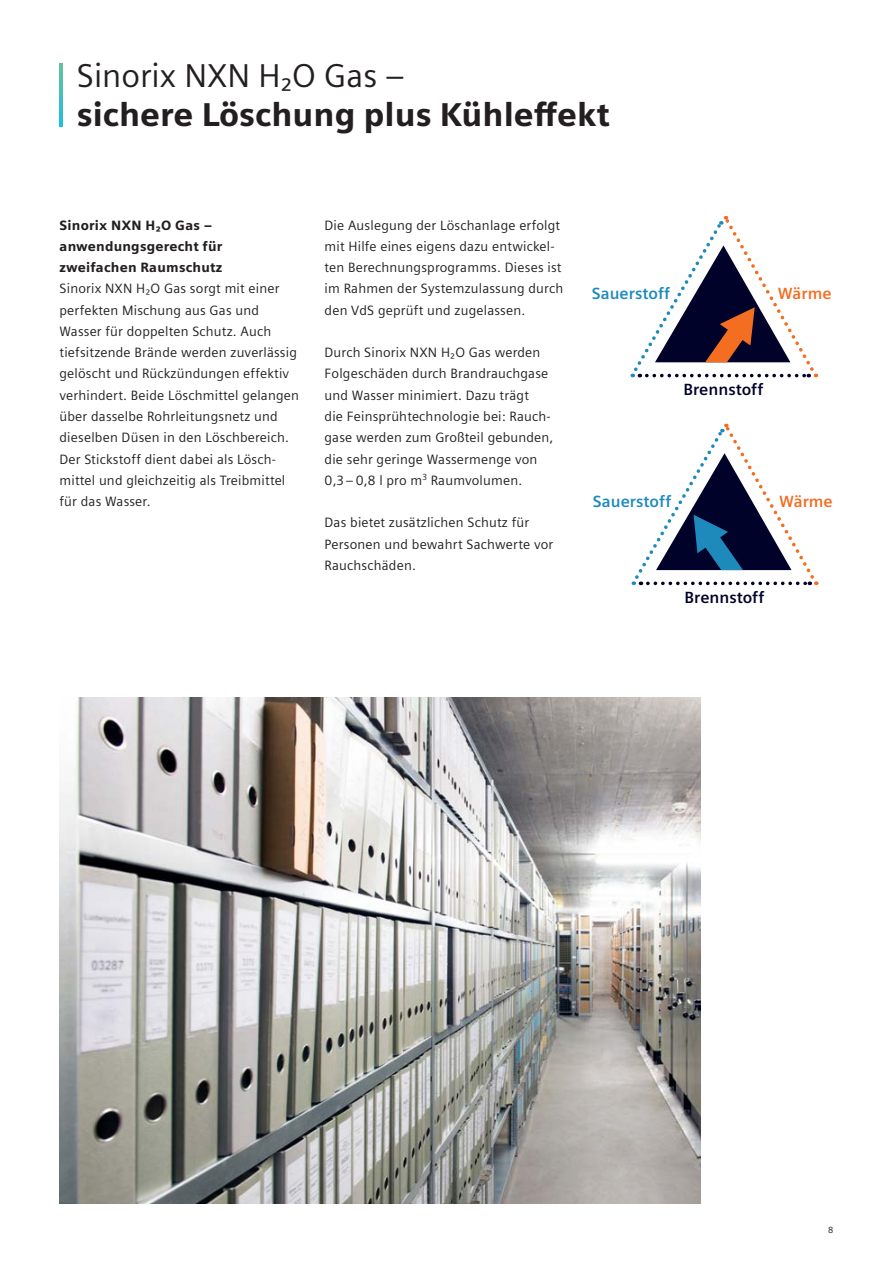
<style>
.page{position:relative;width:893px;height:1263px;background:#fff}
.page>*{position:absolute;margin:0;border:0;box-sizing:border-box;transform-origin:0 0}
.t1{font:900 33px "Siemens Sans";color:#231f20}
.t2{font:33px "Siemens Sans";color:#231f20}
.t3{font:700 16.2px "Siemens Sans";color:#1e8abc}
.t4{font:700 16.2px "Siemens Sans";color:#00022a}
.t5{font:700 16.2px "Siemens Sans";color:#f36e21}
.t6{font:13.5px/21.3px "Siemens Sans";letter-spacing:.015em;color:#231f20}
.t7{font:900 13.5px/21.3px "Siemens Sans";letter-spacing:.015em;color:#231f20}
.t8{font:9px "Siemens Sans Global";color:#231f20}
</style>
<div class="page">
<img style="left:60px;top:697px;width:641px;height:506px">
<svg style="left:60px;top:64px;width:3px;height:62px"></svg>
<svg style="left:632px;top:424px;width:185px;height:161px"></svg>
<svg style="left:631px;top:216px;width:186px;height:161px"></svg>
<h1 class="t2" style="left:77px;top:50px;width:329px">Sinorix NXN H₂O Gas –</h1>
<h1 class="t1" style="left:77px;top:88px;width:534px">sichere Löschung plus Kühleffekt</h1>
<p class="t7" style="left:60px;top:213px;width:164px">Sinorix NXN H₂O Gas – anwendungsgerecht für zweifachen Raumschutz</p>
<p class="t6" style="left:60px;top:277px;width:241px">Sinorix NXN H₂O Gas sorgt mit einer perfekten Mischung aus Gas und Wasser für doppelten Schutz. Auch tiefsitzende Brände werden zuverlässig gelöscht und Rückzündungen effektiv verhindert. Beide Löschmittel gelangen über dasselbe Rohrleitungsnetz und dieselben Düsen in den Löschbereich.<br>Der Stickstoff dient dabei als Lösch&shy;mittel und gleichzeitig als Treibmittel für das Wasser.</p>
<p class="t6" style="left:325px;top:213px;width:240px">Die Auslegung der Löschanlage erfolgt mit Hilfe eines eigens dazu entwickel&shy;ten Berechnungsprogramms. Dieses ist im Rahmen der Systemzulassung durch den VdS geprüft und zugelassen.</p>
<p class="t6" style="left:325px;top:341px;width:230px">Durch Sinorix NXN H₂O Gas werden Folgeschäden durch Brandrauchgase und Wasser minimiert. Dazu trägt<br>die Feinsprühtechnologie bei: Rauch&shy;gase werden zum Großteil gebunden, die sehr geringe Wassermenge von 0,3 – 0,8 l pro m<sup>3</sup> Raumvolumen.</p>
<p class="t6" style="left:325px;top:511px;width:230px">Das bietet zusätzlichen Schutz für<br>Personen und bewahrt Sachwerte vor<br>Rauchschäden.</p>
<p class="t3" style="left:592px;top:281px;width:80px">Sauerstoff</p>
<p class="t5" style="left:778px;top:281px;width:55px">Wärme</p>
<p class="t4" style="left:683px;top:377px;width:81px">Brennstoff</p>
<p class="t3" style="left:593px;top:489px;width:80px">Sauerstoff</p>
<p class="t5" style="left:779px;top:489px;width:55px">Wärme</p>
<p class="t4" style="left:685px;top:585px;width:81px">Brennstoff</p>
<p class="t8" style="left:828px;top:1223px;width:7px">8</p>
</div>
